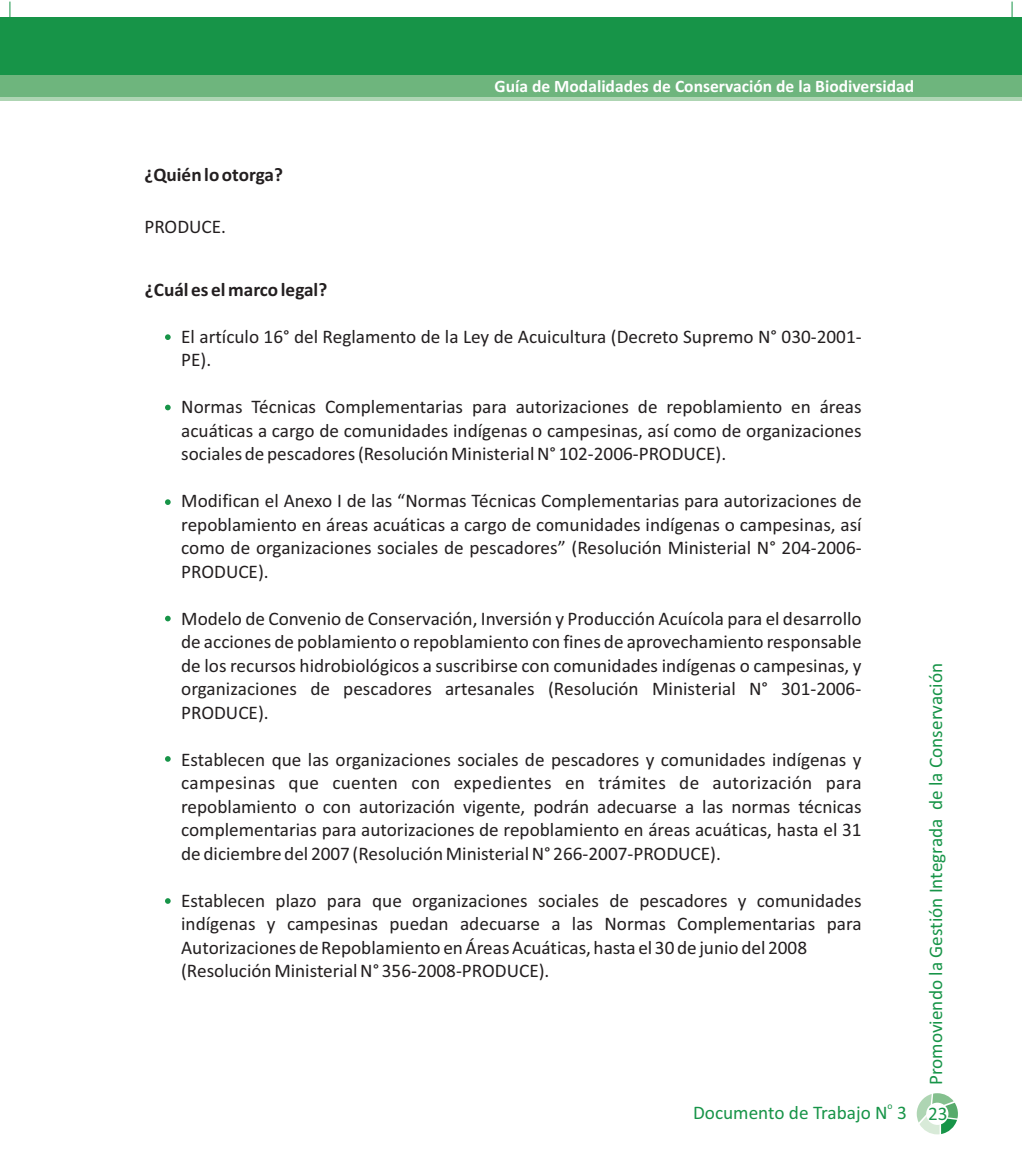
<style>
.page{position:relative;width:1022px;height:1161px;background:#fff}
.page>*{position:absolute;margin:0;border:0;box-sizing:border-box;transform-origin:0 0}
.t1{font:19.25px/23.4px "Calibri";color:#231f20;text-align:justify}
.t2{font:19.25px "Calibri";color:#179448}
.t3{font:700 19.25px "Calibri";color:#231f20}
.t4{font:700 17.5px "Calibri";color:#fff}
.t5{font:9.62px "Calibri";color:#179448}
</style>
<div class="page">
<div style="left:0;top:17px;width:1022px;height:81px;background:#179448"></div>
<div style="left:0;top:76px;width:1022px;height:24px;background:#6eb57d"></div>
<hr style="left:0;top:97px;width:1022px;height:3px;background:#aed5b3">
<svg style="left:917px;top:1093px;width:41px;height:41px"></svg>
<div style="left:926px;top:1102px;width:22px;height:23px;background:#fff;border-radius:50%"></div>
<svg style="left:10px;top:2px;width:1px;height:15px"></svg>
<svg style="left:1012px;top:2px;width:1px;height:15px"></svg>
<svg style="left:165px;top:334px;width:6px;height:6px"></svg>
<svg style="left:165px;top:405px;width:6px;height:5px"></svg>
<svg style="left:165px;top:499px;width:6px;height:6px"></svg>
<svg style="left:165px;top:616px;width:6px;height:5px"></svg>
<svg style="left:165px;top:756px;width:6px;height:6px"></svg>
<svg style="left:165px;top:898px;width:6px;height:6px"></svg>
<p class="t4" style="left:495px;top:79px;width:421px">Guía de Modalidades de Conservación de la Biodiversidad</p>
<p class="t3" style="left:144px;top:167px;width:140px">¿Quién lo otorga?</p>
<p class="t1" style="left:144px;top:217px;width:83px">PRODUCE.</p>
<p class="t3" style="left:145px;top:281px;width:184px">¿Cuál es el marco legal?</p>
<p class="t1" style="left:181px;top:326px;width:682px">El artículo 16° del Reglamento de la Ley de Acuicultura (Decreto Supremo N° 030‐2001‐<br>PE).</p>
<p class="t1" style="left:181px;top:397px;width:682px">Normas Técnicas Complementarias para autorizaciones de repoblamiento en áreas acuáticas a cargo de comunidades indígenas o campesinas, así como de organizaciones sociales de pescadores (Resolución Ministerial N° 102‐2006‐PRODUCE).</p>
<p class="t1" style="left:181px;top:491px;width:682px">Modifican el Anexo I de las “Normas Técnicas Complementarias para autorizaciones de repoblamiento en áreas acuáticas a cargo de comunidades indígenas o campesinas, así como de organizaciones sociales de pescadores” (Resolución Ministerial N° 204‐2006‐ PRODUCE).</p>
<p class="t1" style="left:181px;top:608px;width:682px">Modelo de Convenio de Conservación, Inversión y Producción Acuícola para el desarrollo de acciones de poblamiento o repoblamiento con fines de aprovechamiento responsable de los recursos hidrobiológicos a suscribirse con comunidades indígenas o campesinas, y organizaciones de pescadores artesanales (Resolución Ministerial N° 301‐2006‐ PRODUCE).</p>
<p class="t1" style="left:181px;top:749px;width:682px">Establecen que las organizaciones sociales de pescadores y comunidades indígenas y campesinas que cuenten con expedientes en trámites de autorización para repoblamiento o con autorización vigente, podrán adecuarse a las normas técnicas complementarias para autorizaciones de repoblamiento en áreas acuáticas, hasta el 31 de diciembre del 2007 (Resolución Ministerial N° 266‐2007‐PRODUCE).</p>
<p class="t1" style="left:181px;top:890px;width:682px;text-align:left">Establecen plazo para que organizaciones sociales de pescadores y comunidades indígenas y campesinas puedan adecuarse a las Normas Complementarias para Autorizaciones de Repoblamiento en Áreas Acuáticas, hasta el 30 de junio del 2008 (Resolución Ministerial N° 356‐2008‐PRODUCE).</p>
<p class="t5" style="left:888px;top:1102px;width:7px">o</p>
<p class="t2" style="left:693px;top:1104px;width:215px">Documento de Trabajo N 3</p>
<p class="t2" style="left:928px;top:1085px;width:424px;rotate:-90deg">Promoviendo la Gestión Integrada de la Conservación</p>
<p class="t2" style="left:928px;top:1105px;width:21px">23</p>
</div>
